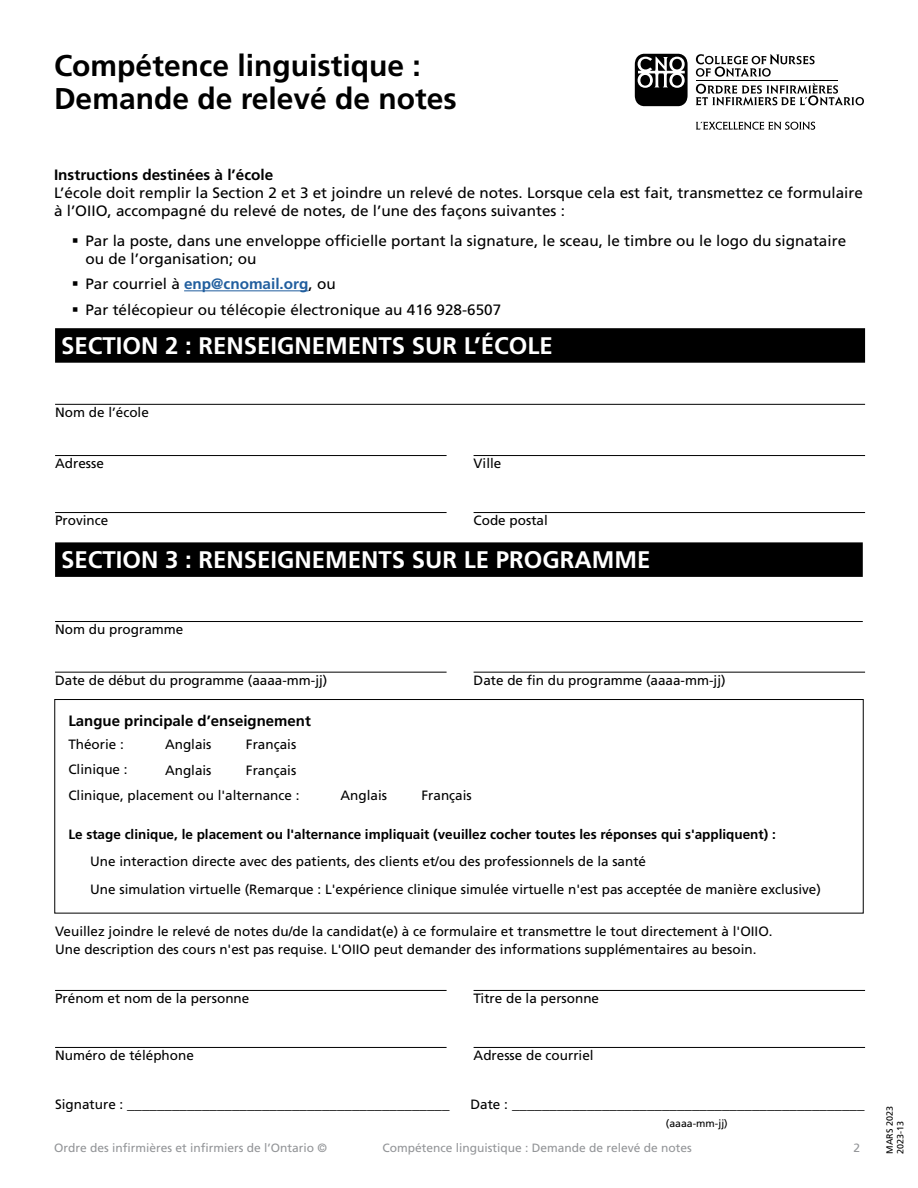
<style>
.page{position:relative;width:918px;height:1188px;background:#fff}
.page>*{position:absolute;margin:0;border:0;box-sizing:border-box;transform-origin:0 0}
.t1{font:700 30px/33px "Frutiger LT Std";color:#000}
.t2{font:700 24px "Frutiger LT Std";color:#fff}
.t3{font:15px/18px "Frutiger LT Std";color:#000}
.t4{font:700 15px "Frutiger LT Std";color:#000}
.t5{font:13.5px/25.5px "Frutiger LT Std";color:#000}
.t6{font:700 13.5px "Frutiger LT Std";color:#000}
.t7{font:12px "Frutiger LT Std";color:#939598}
.t8{font:10.5px "Frutiger LT Std";color:#000}
.t9{font:9px/10.5px "Frutiger LT Std";color:#000}
.s1{font-weight:700;color:#215e9e}
.s2{color:#fff}
.s3{font-size:13.5px}
</style>
<div class="page">
<div style="left:55px;top:328px;width:810px;height:35px;background:#000"></div>
<hr style="left:55px;top:404px;width:810px;height:1px;background:#000">
<hr style="left:55px;top:455px;width:392px;height:1px;background:#000">
<hr style="left:55px;top:512px;width:392px;height:1px;background:#000">
<hr style="left:474px;top:455px;width:391px;height:1px;background:#000">
<hr style="left:474px;top:512px;width:391px;height:1px;background:#000">
<hr style="left:55px;top:672px;width:392px;height:1px;background:#000">
<hr style="left:474px;top:672px;width:391px;height:1px;background:#000">
<hr style="left:55px;top:990px;width:392px;height:1px;background:#000">
<hr style="left:55px;top:1047px;width:392px;height:1px;background:#000">
<hr style="left:474px;top:990px;width:391px;height:1px;background:#000">
<hr style="left:474px;top:1047px;width:391px;height:1px;background:#000">
<hr style="left:184px;top:290px;width:125px;height:1px;background:#215e9e">
<div style="left:55px;top:542px;width:808px;height:35px;background:#000"></div>
<hr style="left:55px;top:621px;width:808px;height:1px;background:#000">
<svg style="left:696px;top:83px;width:168px;height:22px"></svg>
<svg style="left:635px;top:54px;width:53px;height:52px"></svg>
<hr style="left:696px;top:80px;width:142px;height:1px;background:#000">
<svg style="left:696px;top:54px;width:119px;height:23px"></svg>
<svg style="left:696px;top:121px;width:119px;height:9px"></svg>
<div style="left:54px;top:699px;width:810px;height:215px;border:1px solid #000"></div>
<h1 class="t1" style="left:54px;top:49px;width:404px">Compétence linguistique :<br>Demande de relevé de notes</h1>
<p class="t4" style="left:54px;top:166px;width:221px">Instructions destinées à l’école</p>
<p class="t3" style="left:54px;top:184px;width:810px">L’école doit remplir la Section 2 et 3 et joindre un relevé de notes. Lorsque cela est fait, transmettez ce formulaire à l’OIIO, accompagné du relevé de notes, de l’une des façons suivantes :</p>
<p class="t3" style="left:85px;top:232px;width:762px">Par la poste, dans une enveloppe officielle portant la signature, le sceau, le timbre ou le logo du signataire ou de l’organisation; ou</p>
<p class="t3" style="left:85px;top:271px;width:417px;line-height:25.5px">Par courriel à <span class="s1">enp@cnomail.org</span>, ou<br>Par télécopieur ou télécopie électronique au 416 928-6507</p>
<h2 class="t2" style="left:61px;top:331px;width:493px">SECTION 2 : RENSEIGNEMENTS SUR L’ÉCOLE</h2>
<p class="t5" style="left:55px;top:399px;width:95px">Nom de l’école</p>
<p class="t5" style="left:55px;top:451px;width:50px">Adresse</p>
<p class="t5" style="left:55px;top:508px;width:55px">Province</p>
<p class="t5" style="left:474px;top:451px;width:29px">Ville</p>
<p class="t5" style="left:474px;top:508px;width:76px">Code postal</p>
<h2 class="t2" style="left:61px;top:545px;width:591px">SECTION 3 : RENSEIGNEMENTS SUR LE PROGRAMME</h2>
<p class="t5" style="left:55px;top:617px;width:130px">Nom du programme</p>
<p class="t5" style="left:55px;top:667px;width:274px">Date de début du programme (aaaa-mm-jj)</p>
<p class="t5" style="left:474px;top:667px;width:254px">Date de fin du programme (aaaa-mm-jj)</p>
<p class="t4" style="left:68px;top:712px;width:244px">Langue principale d’enseignement</p>
<p class="t5" style="left:68px;top:732px;width:233px">Théorie :<br>Clinique :<br>Clinique, placement ou l'alternance :</p>
<p class="t5" style="left:140px;top:732px;width:158px"><span class="s2">□</span> Anglais <span class="s2">□</span> Français</p>
<p class="t5" style="left:140px;top:758px;width:158px"><span class="s2">□</span> Anglais <span class="s2">□</span> Français</p>
<p class="t5" style="left:315px;top:782px;width:158px"><span class="s2">□</span> Anglais <span class="s2">□</span> Français</p>
<p class="t6" style="left:68px;top:826px;width:709px">Le stage clinique, le placement ou l'alternance impliquait (veuillez cocher toutes les réponses qui s'appliquent) :</p>
<p class="t5" style="left:90px;top:847px;width:732px;line-height:28.5px">Une interaction directe avec des patients, des clients et/ou des professionnels de la santé<br>Une simulation virtuelle (Remarque : L'expérience clinique simulée virtuelle n'est pas acceptée de manière exclusive)</p>
<p class="t5" style="left:55px;top:922px;width:719px;line-height:18px">Veuillez joindre le relevé de notes du/de la candidat(e) à ce formulaire et transmettre le tout directement à l'OIIO.<br>Une description des cours n'est pas requise. L'OIIO peut demander des informations supplémentaires au besoin.</p>
<p class="t5" style="left:55px;top:985px;width:196px">Prénom et nom de la personne</p>
<p class="t5" style="left:55px;top:1042px;width:140px">Numéro de téléphone</p>
<p class="t5" style="left:474px;top:985px;width:127px">Titre de la personne</p>
<p class="t5" style="left:474px;top:1042px;width:122px">Adresse de courriel</p>
<p class="t3" style="left:55px;top:1095px;width:396px"><span class="s3">Signature :</span> ___________________________________________</p>
<p class="t3" style="left:470px;top:1095px;width:396px"><span class="s3">Date :</span> _______________________________________________</p>
<p class="t8" style="left:666px;top:1117px;width:63px">(aaaa-mm-jj)</p>
<p class="t7" style="left:54px;top:1141px;width:275px">Ordre des infirmières et infirmiers de l’Ontario ©</p>
<p class="t7" style="left:382px;top:1141px;width:311px">Compétence linguistique : Demande de relevé de notes</p>
<p class="t7" style="left:854px;top:1141px;width:8px">2</p>
<p class="t9" style="left:885px;top:1154px;width:49px;rotate:-90deg">MARS 2023<br>2023-13</p>
</div>
